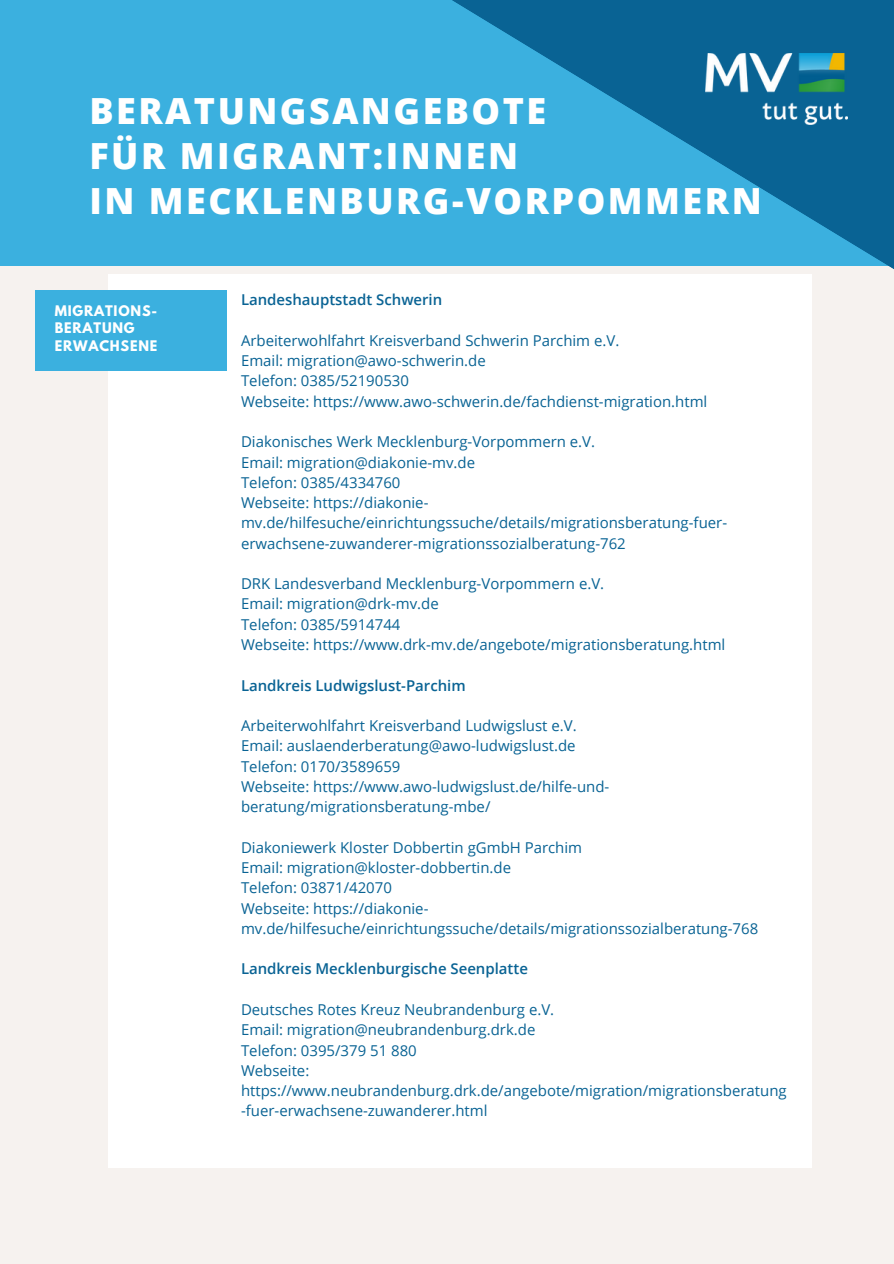
<style>
.page{position:relative;width:894px;height:1264px;background:#fff}
.page>*{position:absolute;margin:0;border:0;box-sizing:border-box;transform-origin:0 0}
.t1{font:800 36px "Open Sans";letter-spacing:.07em;color:#fff}
.t2{font:15px/20.2px "Open Sans";color:#096394}
.t3{font:600 15px "Open Sans";color:#096394}
.t4{font:700 12.9px/17.2px "League Spartan";letter-spacing:.06em;color:#fff}
</style>
<div class="page">
<div style="left:0;top:0;width:893px;height:1263px;background:#f6f2ef"></div>
<div style="left:0;top:0;width:893px;height:266px;background:#3bb0df"></div>
<div style="left:109px;top:274px;width:702px;height:893px;background:#fff"></div>
<svg style="left:452px;top:0;width:441px;height:299px"></svg>
<img style="left:705px;top:54px;width:142px;height:71px">
<div style="left:35px;top:290px;width:191px;height:80px;background:#3bb0df"></div>
<p class="t1" style="left:89px;top:86px;width:458px">BERATUNGSANGEBOTE</p>
<p class="t1" style="left:89px;top:131px;width:430px">FÜR MIGRANT:INNEN</p>
<p class="t1" style="left:89px;top:176px;width:673px">IN MECKLENBURG-VORPOMMERN</p>
<p class="t4" style="left:55px;top:304px;width:104px">MIGRATIONS-<br>BERATUNG<br>ERWACHSENE</p>
<p class="t3" style="left:241px;top:289px;width:203px">Landeshauptstadt Schwerin</p>
<p class="t2" style="left:241px;top:330px;width:379px">Arbeiterwohlfahrt Kreisverband Schwerin Parchim e.V.</p>
<p class="t2" style="left:241px;top:350px;width:246px">Email: migration@awo-schwerin.de</p>
<p class="t2" style="left:241px;top:370px;width:169px">Telefon: 0385/52190530</p>
<p class="t2" style="left:241px;top:391px;width:468px">Webseite: https://www.awo-schwerin.de/fachdienst-migration.html</p>
<p class="t2" style="left:241px;top:431px;width:355px">Diakonisches Werk Mecklenburg-Vorpommern e.V.</p>
<p class="t2" style="left:241px;top:451px;width:235px">Email: migration@diakonie-mv.de</p>
<p class="t2" style="left:241px;top:472px;width:161px">Telefon: 0385/4334760</p>
<p class="t2" style="left:241px;top:492px;width:487px">Webseite: https://diakonie&shy;mv.de/hilfesuche/einrichtungssuche/details/migrationsberatung-fuer&shy;erwachsene-zuwanderer-migrationssozialberatung-762</p>
<p class="t2" style="left:241px;top:573px;width:364px">DRK Landesverband Mecklenburg-Vorpommern e.V.</p>
<p class="t2" style="left:241px;top:593px;width:199px">Email: migration@drk-mv.de</p>
<p class="t2" style="left:241px;top:613px;width:161px">Telefon: 0385/5914744</p>
<p class="t2" style="left:241px;top:634px;width:485px">Webseite: https://www.drk-mv.de/angebote/migrationsberatung.html</p>
<p class="t3" style="left:241px;top:674px;width:226px">Landkreis Ludwigslust-Parchim</p>
<p class="t2" style="left:241px;top:715px;width:337px">Arbeiterwohlfahrt Kreisverband Ludwigslust e.V.</p>
<p class="t2" style="left:241px;top:735px;width:336px">Email: auslaenderberatung@awo-ludwigslust.de</p>
<p class="t2" style="left:241px;top:755px;width:161px">Telefon: 0170/3589659</p>
<p class="t2" style="left:241px;top:776px;width:370px">Webseite: https://www.awo-ludwigslust.de/hilfe-und&shy;beratung/migrationsberatung-mbe/</p>
<p class="t2" style="left:241px;top:836px;width:342px">Diakoniewerk Kloster Dobbertin gGmbH Parchim</p>
<p class="t2" style="left:241px;top:857px;width:271px">Email: migration@kloster-dobbertin.de</p>
<p class="t2" style="left:241px;top:877px;width:152px">Telefon: 03871/42070</p>
<p class="t2" style="left:241px;top:897px;width:518px">Webseite: https://diakonie&shy;mv.de/hilfesuche/einrichtungssuche/details/migrationssozialberatung-768</p>
<p class="t3" style="left:241px;top:958px;width:288px">Landkreis Mecklenburgische Seenplatte</p>
<p class="t2" style="left:241px;top:999px;width:315px">Deutsches Rotes Kreuz Neubrandenburg e.V.</p>
<p class="t2" style="left:241px;top:1019px;width:296px">Email: migration@neubrandenburg.drk.de</p>
<p class="t2" style="left:241px;top:1039px;width:177px">Telefon: 0395/379 51 880</p>
<p class="t2" style="left:241px;top:1059px;width:547px">Webseite: https://www.neubrandenburg.drk.de/angebote/migration/migrationsberatung -fuer-erwachsene-zuwanderer.html</p>
</div>
